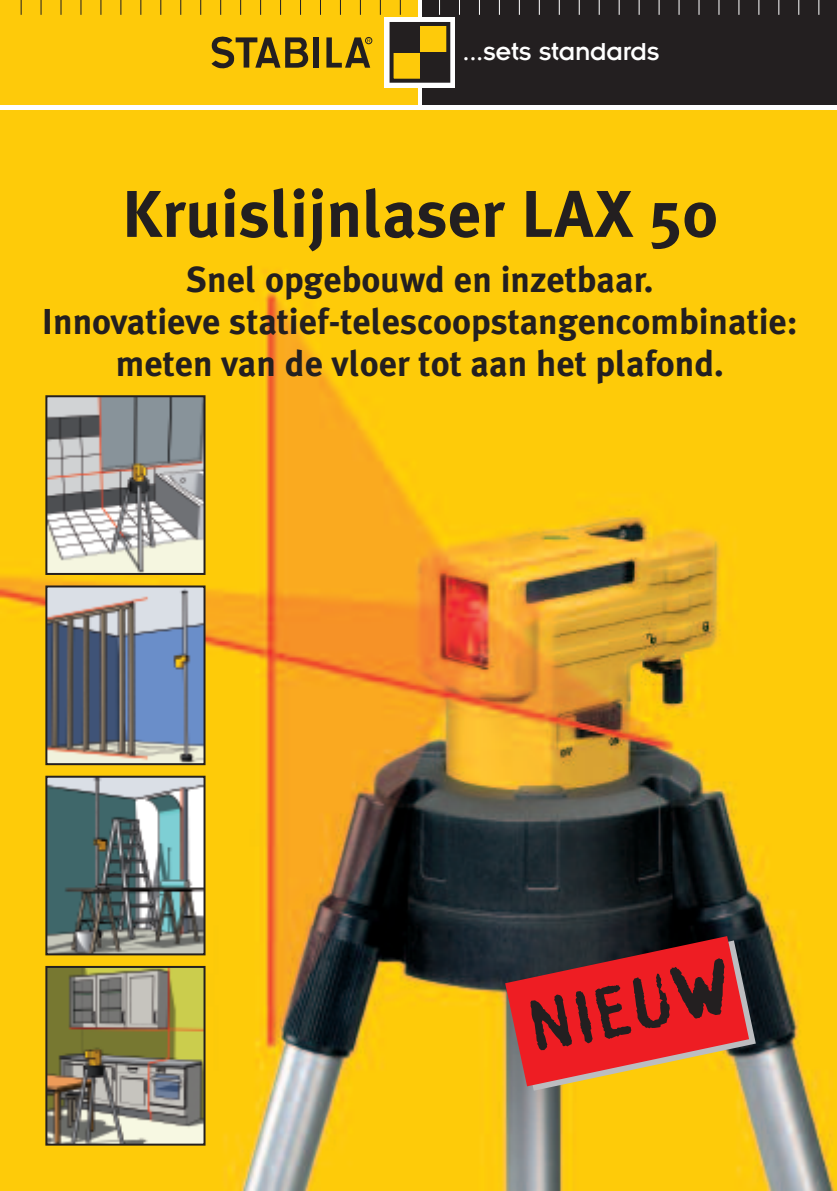
<style>
.page{position:relative;width:837px;height:1191px;background:#fff}
.page>*{position:absolute;margin:0;border:0;box-sizing:border-box;transform-origin:0 0}
.t1{font:68px "Stamp Gothic";color:#231f20}
.t2{font:700 66px "Meta Plus";color:#231f20}
.t3{font:700 36px/42px "Meta Plus";color:#231f20;text-align:center}
.t4{font:27px "Insignia";letter-spacing:-.01em;color:#fff}
</style>
<div class="page">
<img style="left:0;top:110px;width:836px;height:1081px">
<svg style="left:417px;top:0;width:1px;height:104px"></svg>
<div style="left:422px;top:0;width:414px;height:104px;background:#231f20"></div>
<div style="left:0;top:0;width:417px;height:104px;background:#feca0a"></div>
<div style="left:384px;top:17px;width:71px;height:71px;background:#fff"></div>
<div style="left:391px;top:52px;width:29px;height:29px;background:#feca0a"></div>
<div style="left:420px;top:24px;width:28px;height:28px;background:#feca0a"></div>
<div style="left:391px;top:24px;width:29px;height:28px;background:#231f20"></div>
<div style="left:420px;top:52px;width:28px;height:29px;background:#231f20"></div>
<div style="left:389px;top:22px;width:61px;height:61px;border:4px solid #231f20"></div>
<div style="left:365px;top:37px;width:7px;height:7px;border:1px solid #231f20;border-radius:50%"></div>
<svg style="left:326px;top:37px;width:44px;height:31px"></svg>
<div style="left:313px;top:37px;width:6px;height:31px;background:#231f20"></div>
<svg style="left:211px;top:36px;width:97px;height:33px"></svg>
<svg style="left:380px;top:0;width:1px;height:15px"></svg>
<svg style="left:399px;top:0;width:1px;height:15px"></svg>
<svg style="left:140px;top:0;width:1px;height:15px"></svg>
<svg style="left:160px;top:0;width:1px;height:15px"></svg>
<svg style="left:180px;top:0;width:1px;height:15px"></svg>
<svg style="left:200px;top:0;width:1px;height:15px"></svg>
<svg style="left:220px;top:0;width:1px;height:15px"></svg>
<svg style="left:240px;top:0;width:1px;height:15px"></svg>
<svg style="left:260px;top:0;width:1px;height:15px"></svg>
<svg style="left:280px;top:0;width:1px;height:15px"></svg>
<svg style="left:300px;top:0;width:1px;height:15px"></svg>
<svg style="left:320px;top:0;width:1px;height:15px"></svg>
<svg style="left:340px;top:0;width:1px;height:15px"></svg>
<svg style="left:360px;top:0;width:1px;height:15px"></svg>
<svg style="left:41px;top:0;width:1px;height:15px"></svg>
<svg style="left:60px;top:0;width:1px;height:15px"></svg>
<svg style="left:80px;top:0;width:1px;height:15px"></svg>
<svg style="left:100px;top:0;width:1px;height:15px"></svg>
<svg style="left:120px;top:0;width:1px;height:15px"></svg>
<svg style="left:439px;top:0;width:1px;height:15px"></svg>
<svg style="left:459px;top:0;width:1px;height:15px"></svg>
<svg style="left:479px;top:0;width:1px;height:15px"></svg>
<svg style="left:498px;top:0;width:1px;height:15px"></svg>
<svg style="left:518px;top:0;width:1px;height:15px"></svg>
<svg style="left:538px;top:0;width:1px;height:15px"></svg>
<svg style="left:558px;top:0;width:1px;height:15px"></svg>
<svg style="left:578px;top:0;width:1px;height:15px"></svg>
<svg style="left:598px;top:0;width:1px;height:15px"></svg>
<svg style="left:618px;top:0;width:1px;height:15px"></svg>
<svg style="left:638px;top:0;width:1px;height:15px"></svg>
<svg style="left:658px;top:0;width:1px;height:15px"></svg>
<svg style="left:678px;top:0;width:1px;height:15px"></svg>
<svg style="left:698px;top:0;width:1px;height:15px"></svg>
<svg style="left:718px;top:0;width:1px;height:15px"></svg>
<svg style="left:738px;top:0;width:1px;height:15px"></svg>
<svg style="left:758px;top:0;width:1px;height:15px"></svg>
<svg style="left:778px;top:0;width:1px;height:15px"></svg>
<svg style="left:798px;top:0;width:1px;height:15px"></svg>
<svg style="left:21px;top:0;width:1px;height:15px"></svg>
<svg style="left:818px;top:0;width:1px;height:15px"></svg>
<img style="left:48px;top:398px;width:154px;height:174px">
<div style="left:45px;top:395px;width:160px;height:180px;border:2px solid #231f20"></div>
<img style="left:48px;top:588px;width:154px;height:174px">
<div style="left:45px;top:585px;width:160px;height:180px;border:2px solid #231f20"></div>
<img style="left:48px;top:778px;width:154px;height:174px">
<div style="left:45px;top:775px;width:160px;height:180px;border:2px solid #231f20"></div>
<img style="left:48px;top:969px;width:154px;height:173px">
<div style="left:45px;top:966px;width:160px;height:179px;border:2px solid #231f20"></div>
<svg style="left:505px;top:936px;width:250px;height:154px;background:#c33d2d"></svg>
<p class="t4" style="left:462px;top:43px;width:198px">...sets standards</p>
<h2 class="t2" style="left:122px;top:175px;width:597px">Kruislijnlaser LAX 50</h2>
<p class="t3" style="left:42px;top:258px;width:757px">Snel opgebouwd en inzetbaar.<br>Innovatieve statief-telescoopstangencombinatie: meten van de vloer tot aan het plafond.</p>
<h1 class="t1" style="left:521px;top:989px;width:208px;rotate:-12deg">NIEUW</h1>
</div>
